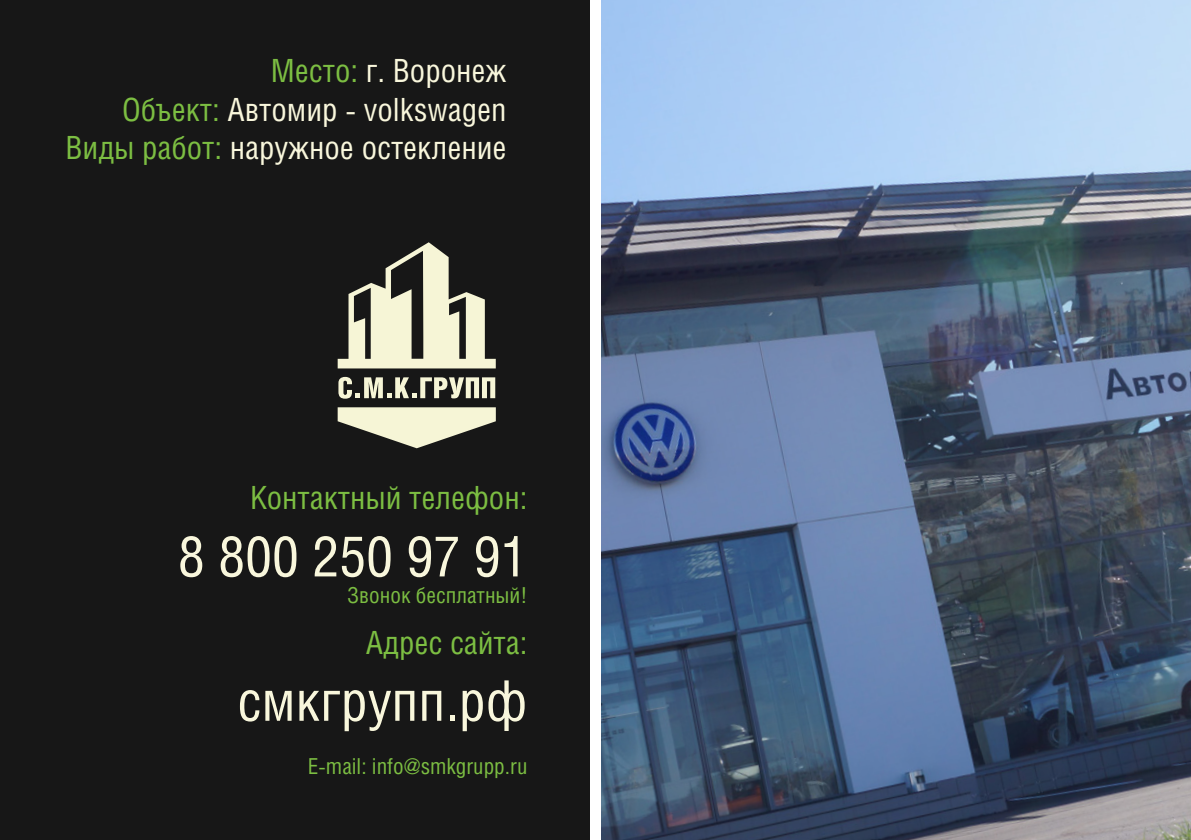
<style>
.page{position:relative;width:1191px;height:840px;background:#fff}
.page>*{position:absolute;margin:0;border:0;box-sizing:border-box;transform-origin:0 0}
.t1{font:56px "Helios Cond C";color:#f9f7dc}
.t2{font:32px "Helios Cond C";color:#f9f7dc}
.t3{font:32px "Helios Cond C";color:#7cbe42}
.t4{font:22px "Helios Cond C";color:#7cbe42}
.s1{color:#7cbe42}
</style>
<div class="page">
<div style="left:0;top:0;width:590px;height:839px;background:#171717"></div>
<img style="left:601px;top:0;width:590px;height:839px">
<svg style="left:338px;top:242px;width:158px;height:126px"></svg>
<svg style="left:338px;top:407px;width:158px;height:41px"></svg>
<svg style="left:338px;top:376px;width:157px;height:22px"></svg>
<p class="t2" style="left:271px;top:51px;width:237px"><span class="s1">Место:</span> г. Воронеж</p>
<p class="t2" style="left:122px;top:90px;width:386px"><span class="s1">Объект:</span> Автомир - volkswagen</p>
<p class="t2" style="left:66px;top:128px;width:442px"><span class="s1">Виды работ:</span> наружное остекление</p>
<p class="t3" style="left:250px;top:478px;width:279px">Контактный телефон:</p>
<p class="t1" style="left:178px;top:522px;width:351px">8 800 250 97 91</p>
<p class="t4" style="left:347px;top:581px;width:182px">Звонок бесплатный!</p>
<p class="t3" style="left:366px;top:622px;width:163px">Адрес сайта:</p>
<p class="t1" style="left:237px;top:666px;width:292px">смкгрупп.рф</p>
<p class="t4" style="left:308px;top:752px;width:221px">E-mail: info@smkgrupp.ru</p>
</div>
